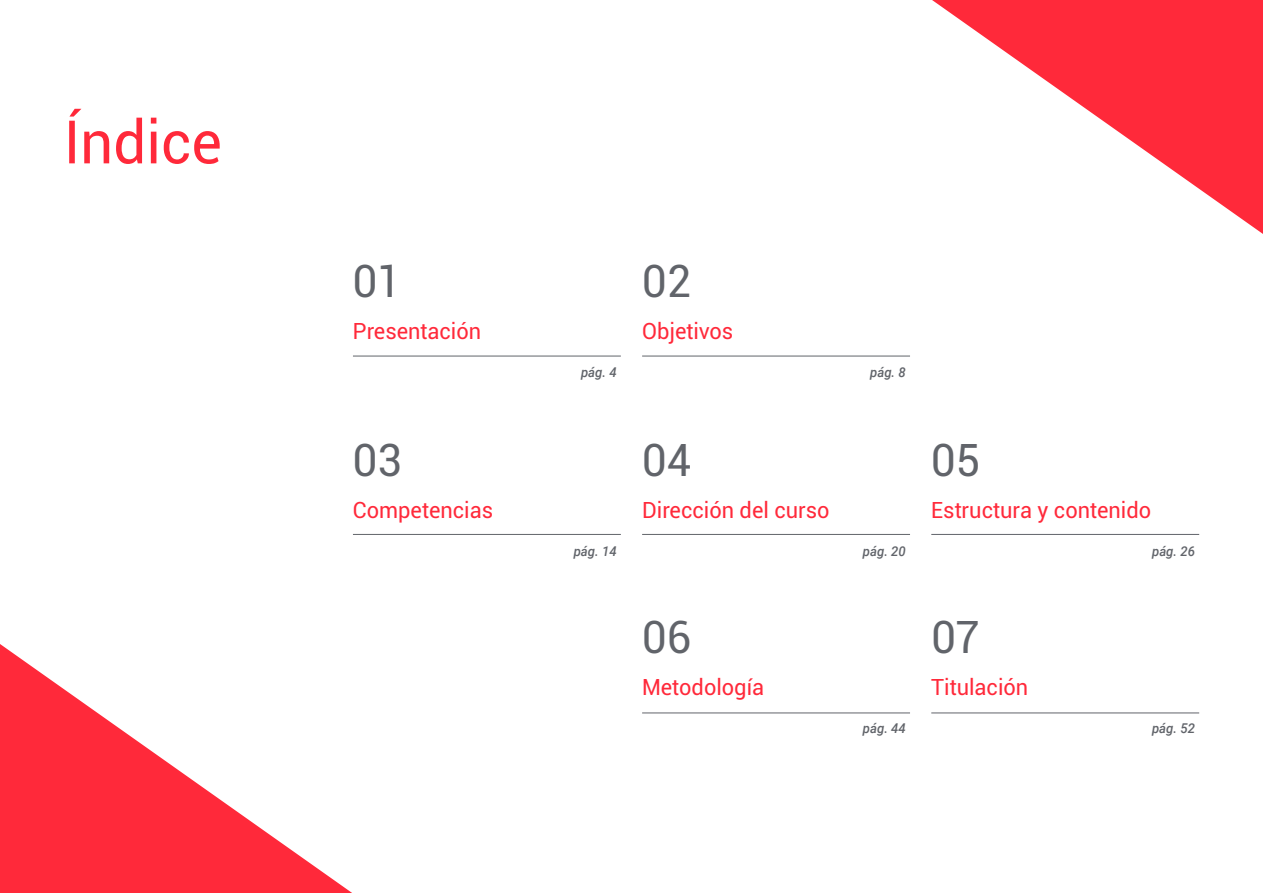
<style>
.page{position:relative;width:1263px;height:893px;background:#fff}
.page>*{position:absolute;margin:0;border:0;box-sizing:border-box;transform-origin:0 0}
.t1{font:60px "Roboto";color:#ff293a}
.t2{font:45px "Roboto";color:#61646a}
.t3{font:22.5px "Roboto";color:#ff293a}
.t4{font:italic 500 13.5px "Roboto";color:#61646a}
</style>
<div class="page">
<hr style="left:353px;top:356px;width:268px;height:1px;background:#61646a">
<hr style="left:931px;top:534px;width:268px;height:1px;background:#61646a">
<hr style="left:642px;top:356px;width:268px;height:1px;background:#61646a">
<hr style="left:642px;top:713px;width:268px;height:1px;background:#61646a">
<hr style="left:353px;top:534px;width:268px;height:1px;background:#61646a">
<hr style="left:931px;top:713px;width:268px;height:1px;background:#61646a">
<hr style="left:642px;top:534px;width:268px;height:1px;background:#61646a">
<svg style="left:0;top:644px;width:352px;height:249px"></svg>
<svg style="left:932px;top:0;width:331px;height:234px"></svg>
<h1 class="t1" style="left:64px;top:100px;width:160px">Índice</h1>
<h2 class="t2" style="left:353px;top:250px;width:50px">01</h2>
<h2 class="t2" style="left:642px;top:250px;width:51px">02</h2>
<p class="t3" style="left:353px;top:315px;width:130px">Presentación</p>
<p class="t3" style="left:642px;top:315px;width:93px">Objetivos</p>
<p class="t4" style="left:581px;top:363px;width:37px">pág. 4</p>
<p class="t4" style="left:870px;top:363px;width:37px">pág. 8</p>
<h2 class="t2" style="left:353px;top:428px;width:51px">03</h2>
<h2 class="t2" style="left:642px;top:428px;width:51px">04</h2>
<h2 class="t2" style="left:931px;top:428px;width:51px">05</h2>
<p class="t3" style="left:353px;top:494px;width:142px">Competencias</p>
<p class="t3" style="left:642px;top:494px;width:189px">Dirección del curso</p>
<p class="t3" style="left:931px;top:494px;width:221px">Estructura y contenido</p>
<p class="t4" style="left:574px;top:541px;width:44px">pág. 14</p>
<p class="t4" style="left:863px;top:541px;width:44px">pág. 20</p>
<p class="t4" style="left:1152px;top:541px;width:44px">pág. 26</p>
<h2 class="t2" style="left:642px;top:605px;width:51px">06</h2>
<h2 class="t2" style="left:931px;top:605px;width:50px">07</h2>
<p class="t3" style="left:642px;top:671px;width:124px">Metodología</p>
<p class="t3" style="left:931px;top:671px;width:99px">Titulación</p>
<p class="t4" style="left:863px;top:719px;width:44px">pág. 44</p>
<p class="t4" style="left:1152px;top:719px;width:44px">pág. 52</p>
</div>
